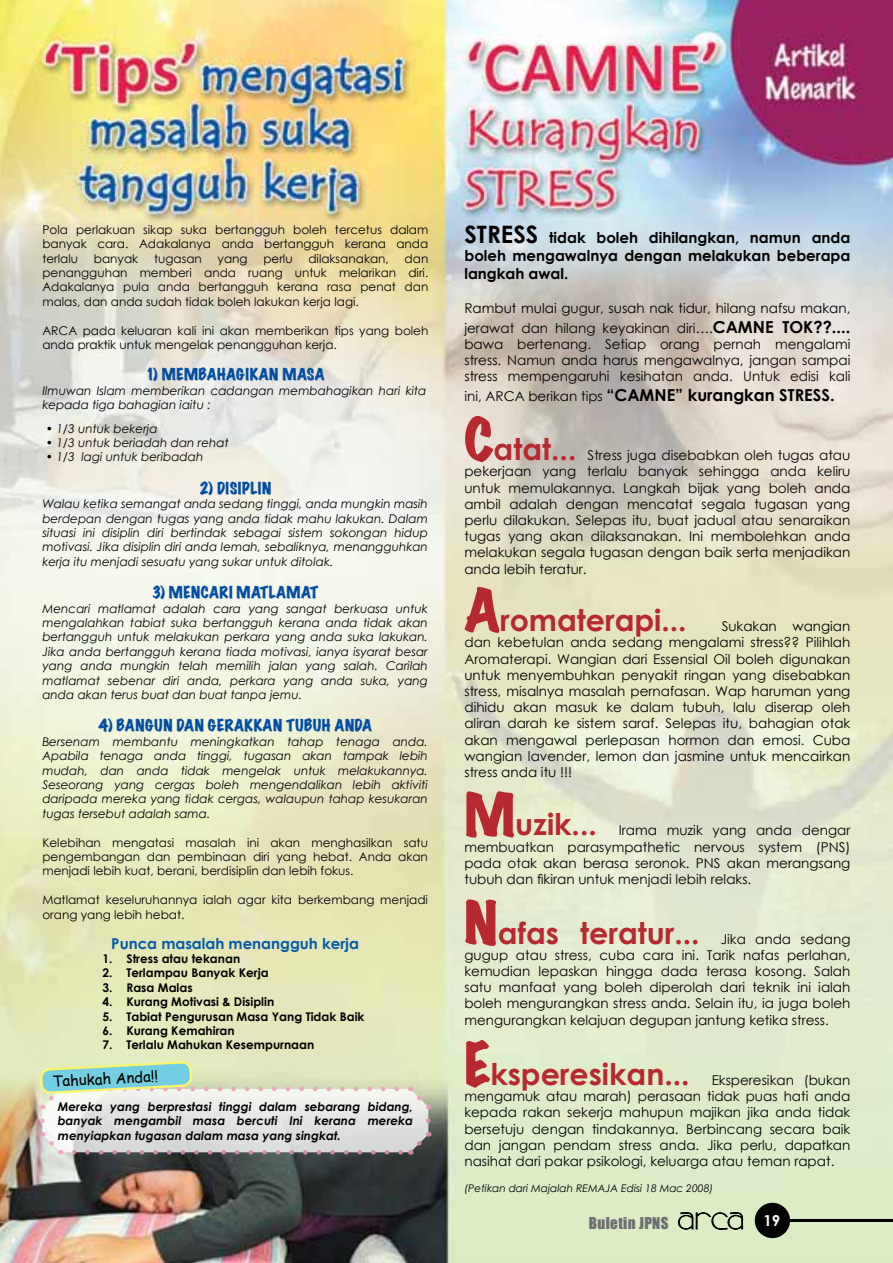
<style>
.page{position:relative;width:893px;height:1263px;background:#fff}
.page>*{position:absolute;margin:0;border:0;box-sizing:border-box;transform-origin:0 0}
.t1{font:700 30px "Century Gothic";color:#b8292f}
.t2{font:700 16.5px "Century Gothic";color:#000}
.t3{font:700 15px/18px "Century Gothic";color:#000;text-align:justify}
.t4{font:expanded 15px "Marker Felt";letter-spacing:.03em;color:#034ea2}
.t5{font:700 15px "Century Gothic";color:#005baa}
.t6{font:15px "Impact";letter-spacing:.025em;color:#6d6e71}
.t7{font:15px "Comic Sans MS";color:#000}
.t8{font:13.5px/16.2px "Century Gothic";color:#000;text-align:justify}
.t9{font:italic 12px/14.4px "Century Gothic";color:#000;text-align:justify}
.t10{font:12px/14.4px "Century Gothic";color:#000;text-align:justify}
.t11{font:700 12px "Century Gothic";color:#000}
.t12{font:italic 700 12px/14.4px "Century Gothic";color:#000;text-align:justify}
.t13{font:italic 10.5px "Century Gothic";color:#000}
.s1{font-size:24px}
.s2{font-weight:700;font-size:16.5px}
.s3{font-weight:400;font-size:13.5px}
.s4{font-family:"Marker Felt";font-weight:400;font-stretch:expanded;font-size:54px}
.s5{font-family:"Camellia D";font-size:27px;color:#000}
</style>
<div class="page">
<img style="left:0;top:0;width:893px;height:1263px">
<div style="left:755px;top:1203px;width:35px;height:35px;background:#000;border-radius:50%"></div>
<hr style="left:784px;top:1219px;width:109px;height:3px;background:#000">
<svg style="left:678px;top:1212px;width:65px;height:18px"></svg>
<svg style="left:40px;top:985px;width:391px;height:169px;background:#dce3c9"></svg>
<p class="t10" style="left:42px;top:222px;width:387px">Pola perlakuan sikap suka bertangguh boleh tercetus dalam banyak cara. Adakalanya anda bertangguh kerana anda terlalu</p>
<p class="t10" style="left:94px;top:251px;width:46px">banyak</p>
<p class="t10" style="left:154px;top:251px;width:49px">tugasan</p>
<p class="t10" style="left:218px;top:251px;width:32px">yang</p>
<p class="t10" style="left:263px;top:251px;width:31px">perlu</p>
<p class="t10" style="left:308px;top:251px;width:82px">dilaksanakan,</p>
<p class="t10" style="left:42px;top:251px;width:387px;text-indent:362px">dan penangguhan memberi anda ruang untuk melarikan diri.<br>Adakalanya pula anda bertangguh kerana rasa penat dan malas, dan anda sudah tidak boleh lakukan kerja lagi.</p>
<p class="t10" style="left:42px;top:323px;width:387px">ARCA pada keluaran kali ini akan memberikan tips yang boleh anda praktik untuk mengelak penangguhan kerja.</p>
<p class="t4" style="left:145px;top:363px;width:181px">1) MEMBAHAGIKAN MASA</p>
<p class="t9" style="left:42px;top:383px;width:386px">Ilmuwan Islam memberikan cadangan membahagikan hari kita kepada tiga bahagian iaitu :</p>
<p class="t9" style="left:46px;top:421px;width:113px">• 1/3 untuk bekerja</p>
<p class="t9" style="left:46px;top:435px;width:185px">• 1/3 untuk beriadah dan rehat</p>
<p class="t9" style="left:46px;top:450px;width:159px">• 1/3 lagi untuk beribadah</p>
<p class="t4" style="left:199px;top:477px;width:74px">2) DISIPLIN</p>
<p class="t9" style="left:42px;top:496px;width:387px">Walau ketika semangat anda sedang tinggi, anda mungkin masih berdepan dengan tugas yang anda tidak mahu lakukan. Dalam situasi ini disiplin diri bertindak sebagai sistem sokongan hidup motivasi. Jika disiplin diri anda lemah, sebaliknya, menangguhkan kerja itu menjadi sesuatu yang sukar untuk ditolak.</p>
<p class="t4" style="left:152px;top:581px;width:168px">3) MENCARI MATLAMAT</p>
<p class="t9" style="left:42px;top:601px;width:387px">Mencari matlamat adalah cara yang sangat berkuasa untuk mengalahkan tabiat suka bertangguh kerana anda tidak akan bertangguh untuk melakukan perkara yang anda suka lakukan.<br>Jika anda bertangguh kerana tiada motivasi, ianya isyarat besar yang anda mungkin telah memilih jalan yang salah. Carilah matlamat sebenar diri anda, perkara yang anda suka, yang anda akan terus buat dan buat tanpa jemu.</p>
<p class="t4" style="left:98px;top:714px;width:275px">4) BANGUN DAN GERAKKAN TUBUH ANDA</p>
<p class="t9" style="left:42px;top:734px;width:387px">Bersenam membantu meningkatkan tahap tenaga anda.<br>Apabila tenaga anda tinggi, tugasan akan tampak lebih mudah, dan anda tidak mengelak untuk melakukannya.<br>Seseorang yang cergas boleh mengendalikan lebih aktiviti daripada mereka yang tidak cergas, walaupun tahap kesukaran tugas tersebut adalah sama.</p>
<p class="t10" style="left:42px;top:835px;width:387px">Kelebihan mengatasi masalah ini akan menghasilkan satu pengembangan dan pembinaan diri yang hebat. Anda akan menjadi lebih kuat, berani, berdisiplin dan lebih fokus.</p>
<p class="t10" style="left:42px;top:892px;width:387px">Matlamat keseluruhannya ialah agar kita berkembang menjadi orang yang lebih hebat.</p>
<p class="t5" style="left:111px;top:932px;width:249px">Punca masalah menangguh kerja</p>
<p class="t11" style="left:102px;top:949px;width:139px">1. Stress atau tekanan</p>
<p class="t11" style="left:102px;top:964px;width:168px">2. Terlampau Banyak Kerja</p>
<p class="t11" style="left:102px;top:978px;width:92px">3. Rasa Malas</p>
<p class="t11" style="left:102px;top:993px;width:173px">4. Kurang Motivasi &amp; Disiplin</p>
<p class="t11" style="left:102px;top:1007px;width:264px">5. Tabiat Pengurusan Masa Yang Tidak Baik</p>
<p class="t11" style="left:102px;top:1021px;width:134px">6. Kurang Kemahiran</p>
<p class="t11" style="left:102px;top:1036px;width:213px">7. Terlalu Mahukan Kesempurnaan</p>
<p class="t7" style="left:52px;top:1070px;width:107px;rotate:-3deg">Tahukah Anda!!</p>
<p class="t12" style="left:58px;top:1099px;width:357px">Mereka yang berprestasi tinggi dalam sebarang bidang, banyak mengambil masa bercuti Ini kerana mereka menyiapkan tugasan dalam masa yang singkat.</p>
<p class="t3" style="left:464px;top:228px;width:387px"><span class="s1">STRESS</span> tidak boleh dihilangkan, namun anda boleh mengawalnya dengan melakukan beberapa langkah awal.</p>
<p class="t8" style="left:464px;top:298px;width:387px;line-height:19.8px">Rambut mulai gugur, susah nak tidur, hilang nafsu makan, jerawat dan hilang keyakinan diri….<span class="s2">CAMNE TOK??....</span></p>
<p class="t8" style="left:464px;top:336px;width:387px">bawa bertenang. Setiap orang pernah mengalami stress. Namun anda harus mengawalnya, jangan sampai stress mempengaruhi kesihatan anda. Untuk edisi kali</p>
<p class="t2" style="left:464px;top:383px;width:372px"><span class="s3">ini, ARCA berikan tips</span> “CAMNE” kurangkan STRESS.</p>
<h1 class="t1" style="left:464px;top:426px;width:113px"><span class="s4">C</span>atat...</h1>
<p class="t8" style="left:464px;top:447px;width:387px;text-indent:123px">Stress juga disebabkan oleh tugas atau pekerjaan yang terlalu banyak sehingga anda keliru untuk memulakannya. Langkah bijak yang boleh anda ambil adalah dengan mencatat segala tugasan yang perlu dilakukan. Selepas itu, buat jadual atau senaraikan tugas yang akan dilaksanakan. Ini membolehkan anda melakukan segala tugasan dengan baik serta menjadikan anda lebih teratur.</p>
<h1 class="t1" style="left:464px;top:597px;width:224px"><span class="s4">A</span>romaterapi...</h1>
<p class="t8" style="left:464px;top:618px;width:387px;text-indent:257px">Sukakan wangian dan kebetulan anda sedang mengalami stress?? Pilihlah Aromaterapi. Wangian dari Essensial Oil boleh digunakan untuk menyembuhkan penyakit ringan yang disebabkan stress, misalnya masalah pernafasan. Wap haruman yang dihidu akan masuk ke dalam tubuh, lalu diserap oleh aliran darah ke sistem saraf. Selepas itu, bahagian otak akan mengawal perlepasan hormon dan emosi. Cuba wangian lavender, lemon dan jasmine untuk mencairkan stress anda itu !!!</p>
<h1 class="t1" style="left:464px;top:802px;width:134px"><span class="s4">M</span>uzik...</h1>
<p class="t8" style="left:464px;top:822px;width:387px;text-indent:154px">Irama muzik yang anda dengar membuatkan parasympathetic nervous system (PNS) pada otak akan berasa seronok. PNS akan merangsang tubuh dan fikiran untuk menjadi lebih relaks.</p>
<h1 class="t1" style="left:464px;top:910px;width:237px"><span class="s4">N</span>afas teratur...</h1>
<p class="t8" style="left:464px;top:930px;width:387px;text-indent:256px">Jika anda sedang gugup atau stress, cuba cara ini. Tarik nafas perlahan, kemudian lepaskan hingga dada terasa kosong. Salah satu manfaat yang boleh diperolah dari teknik ini ialah boleh mengurangkan stress anda. Selain itu, ia juga boleh mengurangkan kelajuan degupan jantung ketika stress.</p>
<h1 class="t1" style="left:464px;top:1051px;width:227px"><span class="s4">E</span>ksperesikan...</h1>
<p class="t8" style="left:464px;top:1072px;width:387px;text-indent:247px">Eksperesikan (bukan mengamuk atau marah) perasaan tidak puas hati anda kepada rakan sekerja mahupun majikan jika anda tidak bersetuju dengan tindakannya. Berbincang secara baik dan jangan pendam stress anda. Jika perlu, dapatkan nasihat dari pakar psikologi, keluarga atau teman rapat.</p>
<p class="t13" style="left:464px;top:1181px;width:250px">(Petikan dari Majalah REMAJA Edisi 18 Mac 2008)</p>
<p class="t6" style="left:589px;top:1211px;width:193px">Buletin JPNS <span class="s5">ARCA</span> <sup>19</sup></p>
</div>
